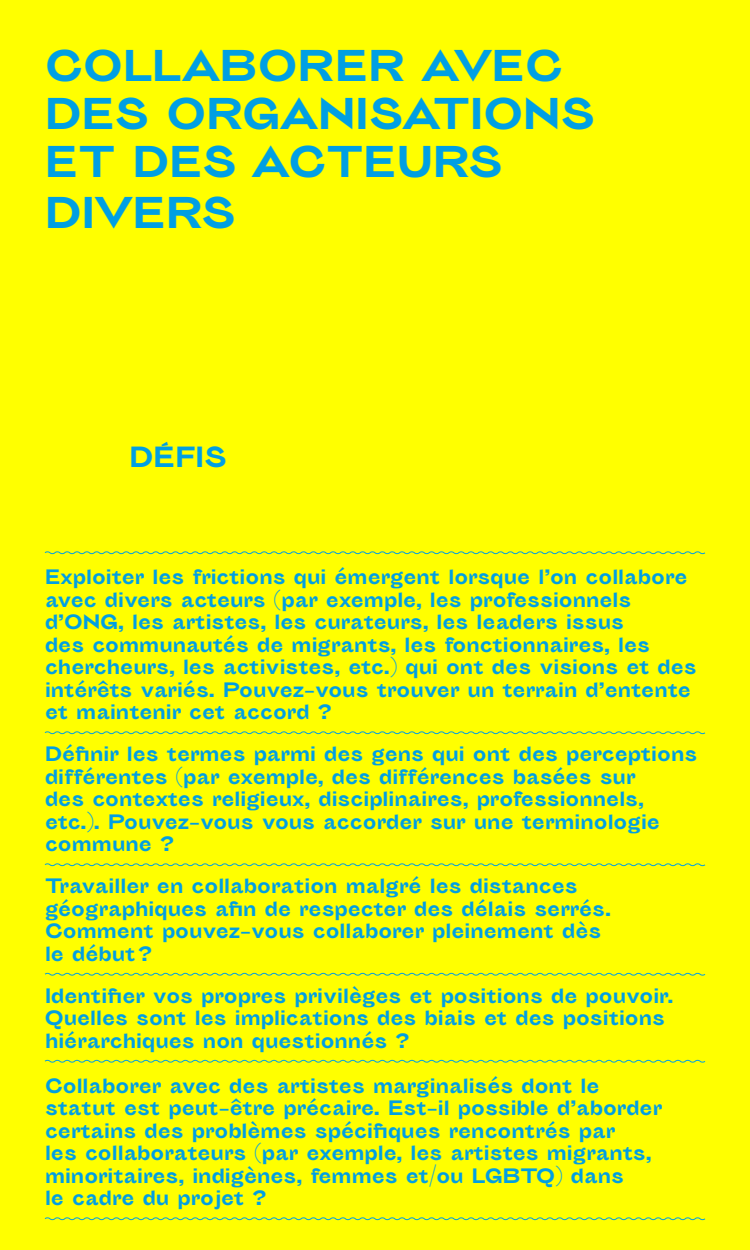
<style>
.page{position:relative;width:750px;height:1250px;background:#ff0}
.page>*{position:absolute;margin:0;border:0;box-sizing:border-box;transform-origin:0 0}
.t1{font:40px/49px "Sporting Grotesque XX Gras";color:#009fe3}
.t2{font:26.25px "Sporting Grotesque XX Gras";color:#009fe3}
.t3{font:18.75px/22.5px "Sporting Grotesque XX Gras";color:#009fe3}
</style>
<div class="page">
<svg style="left:44px;top:551px;width:662px;height:4px"></svg>
<svg style="left:44px;top:731px;width:662px;height:4px"></svg>
<svg style="left:44px;top:863px;width:662px;height:4px"></svg>
<svg style="left:44px;top:972px;width:662px;height:4px"></svg>
<svg style="left:44px;top:1059px;width:662px;height:4px"></svg>
<svg style="left:44px;top:1217px;width:662px;height:4px"></svg>
<h1 class="t1" style="left:45px;top:42px;width:552px">COLLABORER AVEC<br>DES ORGANISATIONS<br>ET DES ACTEURS<br>DIVERS</h1>
<h2 class="t2" style="left:129px;top:443px;width:99px">DÉFIS</h2>
<p class="t3" style="left:45px;top:566px;width:653px">Exploiter les frictions qui émergent lorsque l’on collabore avec divers acteurs (par exemple, les professionnels d’ONG, les artistes, les curateurs, les leaders issus<br>des communautés de migrants, les fonctionnaires, les chercheurs, les activistes, etc.) qui ont des visions et des intérêts variés. Pouvez-vous trouver un terrain d’entente et maintenir cet accord ?</p>
<p class="t3" style="left:45px;top:743px;width:654px">Définir les termes parmi des gens qui ont des perceptions différentes (par exemple, des différences basées sur<br>des contextes religieux, disciplinaires, professionnels, etc.). Pouvez-vous vous accorder sur une terminologie commune ?</p>
<p class="t3" style="left:45px;top:875px;width:568px">Travailler en collaboration malgré les distances géographiques afin de respecter des délais serrés.<br>Comment pouvez-vous collaborer pleinement dès le début?</p>
<p class="t3" style="left:45px;top:985px;width:630px">Identifier vos propres privilèges et positions de pouvoir.<br>Quelles sont les implications des biais et des positions hiérarchiques non questionnés ?</p>
<p class="t3" style="left:45px;top:1075px;width:619px">Collaborer avec des artistes marginalisés dont le statut est peut-être précaire. Est-il possible d’aborder certains des problèmes spécifiques rencontrés par<br>les collaborateurs (par exemple, les artistes migrants, minoritaires, indigènes, femmes et/ou LGBTQ) dans<br>le cadre du projet ?</p>
</div>
